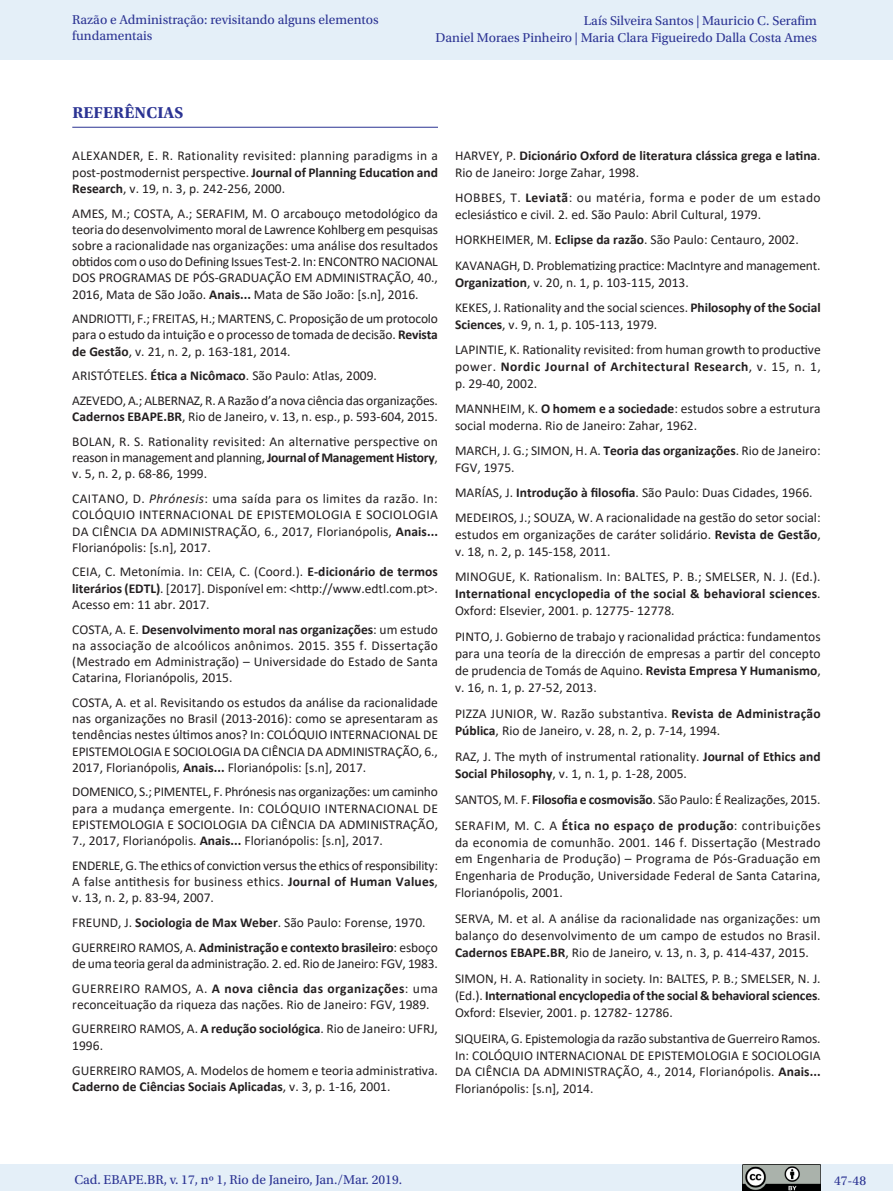
<style>
.page{position:relative;width:893px;height:1191px;background:#fff}
.page>*{position:absolute;margin:0;border:0;box-sizing:border-box;transform-origin:0 0}
._07_1_sub_1{font:700 16.5px "Utopia Std";letter-spacing:.01em;color:#2b3393}
.Referencias{font:13.5px/16.2px "Calibri";color:#231f20;text-align:justify}
._06_0_texto{font:13.5px/16.8px "Calibri";color:#231f20;text-align:justify}
.t1{font:13.5px/16.5px "Utopia Std";color:#2b3393}
.Referencias-2{font:13.5px/16.2px "Calibri";letter-spacing:-.02em;color:#231f20}
.Referencias-3{font:700 13.5px/16.8px "Calibri";color:#231f20}
.s1{font-weight:700}
.s2{font-style:italic}
.s3{font-weight:400}
</style>
<div class="page">
<div style="left:0;top:0;width:893px;height:60px;background:#e4eff8"></div>
<div style="left:0;top:1164px;width:893px;height:27px;background:#e4eff8"></div>
<img style="left:743px;top:1164px;width:78px;height:27px">
<hr style="left:72px;top:127px;width:366px;height:1px;background:#2b3393">
<p class="t1" style="left:72px;top:11px;width:308px">Razão e Administração: revisitando alguns elementos fundamentais</p>
<p class="t1" style="left:436px;top:13px;width:383px;text-align:right">Laís Silveira Santos | Mauricio C. Serafim<br>Daniel Moraes Pinheiro | Maria Clara Figueiredo Dalla Costa Ames</p>
<p class="_07_1_sub_1" style="left:72px;top:103px;width:113px">REFERÊNCIAS</p>
<p class="Referencias" style="left:72px;top:147px;width:367px">ALEXANDER, E. R. Rationality revisited: planning paradigms in a post-postmodernist perspective. <span class="s1">Journal of Planning Education and Research</span>, v. 19, n. 3, p. 242-256, 2000.</p>
<p class="Referencias" style="left:72px;top:205px;width:367px">AMES, M.; COSTA, A.; SERAFIM, M. O arcabouço metodológico da teoria do desenvolvimento moral de Lawrence Kohlberg em pesquisas sobre a racionalidade nas organizações: uma análise dos resultados obtidos com o uso do Defining Issues Test-2. In: ENCONTRO NACIONAL DOS PROGRAMAS DE PÓS-GRADUAÇÃO EM ADMINISTRAÇÃO, 40., 2016, Mata de São João. <span class="s1">Anais...</span> Mata de São João: [s.n], 2016.</p>
<p class="Referencias" style="left:72px;top:310px;width:367px">ANDRIOTTI, F.; FREITAS, H.; MARTENS, C. Proposição de um protocolo para o estudo da intuição e o processo de tomada de decisão. <span class="s1">Revista de Gestão</span>, v. 21, n. 2, p. 163-181, 2014.</p>
<p class="Referencias" style="left:72px;top:367px;width:306px">ARISTÓTELES. <span class="s1">Ética a Nicômaco</span>. São Paulo: Atlas, 2009.</p>
<p class="Referencias-2" style="left:72px;top:392px;width:367px">AZEVEDO, A.; ALBERNAZ, R. A Razão d’a nova ciência das organizações.<br><span class="s1">Cadernos EBAPE.BR</span>, Rio de Janeiro, v. 13, n. esp., p. 593-604, 2015.</p>
<p class="Referencias" style="left:72px;top:433px;width:367px">BOLAN, R. S. Rationality revisited: An alternative perspective on reason in management and planning, <span class="s1">Journal of Management History</span>, v. 5, n. 2, p. 68-86, 1999.</p>
<p class="Referencias" style="left:72px;top:490px;width:367px">CAITANO, D. <span class="s2">Phrónesis</span>: uma saída para os limites da razão. In:<br>COLÓQUIO INTERNACIONAL DE EPISTEMOLOGIA E SOCIOLOGIA DA CIÊNCIA DA ADMINISTRAÇÃO, 6., 2017, Florianópolis, <span class="s1">Anais...<br></span>Florianópolis: [s.n], 2017.</p>
<p class="Referencias" style="left:72px;top:563px;width:367px">CEIA, C. Metonímia. In: CEIA, C. (Coord.). <span class="s1">E-dicionário de termos literários (EDTL)</span>. [2017]. Disponível em: &lt;http://www.edtl.com.pt&gt;.<br>Acesso em: 11 abr. 2017.</p>
<p class="Referencias" style="left:72px;top:620px;width:367px">COSTA, A. E. <span class="s1">Desenvolvimento moral nas organizações</span>: um estudo na associação de alcoólicos anônimos. 2015. 355 f. Dissertação (Mestrado em Administração) – Universidade do Estado de Santa Catarina, Florianópolis, 2015.</p>
<p class="Referencias" style="left:72px;top:694px;width:367px">COSTA, A. et al. Revisitando os estudos da análise da racionalidade nas organizações no Brasil (2013-2016): como se apresentaram as tendências nestes últimos anos? In: COLÓQUIO INTERNACIONAL DE EPISTEMOLOGIA E SOCIOLOGIA DA CIÊNCIA DA ADMINISTRAÇÃO, 6., 2017, Florianópolis, <span class="s1">Anais...</span> Florianópolis: [s.n], 2017.</p>
<p class="Referencias" style="left:72px;top:783px;width:367px">DOMENICO, S.; PIMENTEL, F. Phrónesis nas organizações: um caminho para a mudança emergente. In: COLÓQUIO INTERNACIONAL DE EPISTEMOLOGIA E SOCIOLOGIA DA CIÊNCIA DA ADMINISTRAÇÃO, 7., 2017, Florianópolis. <span class="s1">Anais...</span> Florianópolis: [s.n], 2017.</p>
<p class="Referencias" style="left:72px;top:857px;width:367px">ENDERLE, G. The ethics of conviction versus the ethics of responsibility:<br>A false antithesis for business ethics. <span class="s1">Journal of Human Values</span>, v. 13, n. 2, p. 83-94, 2007.</p>
<p class="Referencias" style="left:72px;top:914px;width:355px">FREUND, J. <span class="s1">Sociologia de Max Weber</span>. São Paulo: Forense, 1970.</p>
<p class="Referencias" style="left:72px;top:938px;width:367px">GUERREIRO RAMOS, A. <span class="s1">Administração e contexto brasileiro</span>: esboço de uma teoria geral da administração. 2. ed. Rio de Janeiro: FGV, 1983.</p>
<p class="Referencias" style="left:72px;top:979px;width:367px">GUERREIRO RAMOS, A. <span class="s1">A nova ciência das organizações</span>: uma reconceituação da riqueza das nações. Rio de Janeiro: FGV, 1989.</p>
<p class="Referencias" style="left:72px;top:1020px;width:367px">GUERREIRO RAMOS, A. <span class="s1">A redução sociológica</span>. Rio de Janeiro: UFRJ,<br>1996.</p>
<p class="Referencias" style="left:72px;top:1061px;width:367px">GUERREIRO RAMOS, A. Modelos de homem e teoria administrativa.<br><span class="s1">Caderno de Ciências Sociais Aplicadas</span>, v. 3, p. 1-16, 2001.</p>
<p class="Referencias-3" style="left:455px;top:147px;width:367px"><span class="s3">HARVEY, P.</span> Dicionário Oxford de literatura clássica grega e latina<span class="s3">.<br>Rio de Janeiro: Jorge Zahar, 1998.</span></p>
<p class="Referencias" style="left:455px;top:189px;width:367px;line-height:16.8px">HOBBES, T. <span class="s1">Leviatã</span>: ou matéria, forma e poder de um estado eclesiástico e civil. 2. ed. São Paulo: Abril Cultural, 1979.</p>
<p class="Referencias" style="left:455px;top:231px;width:345px">HORKHEIMER, M. <span class="s1">Eclipse da razão</span>. São Paulo: Centauro, 2002.</p>
<p class="Referencias" style="left:455px;top:256px;width:367px;line-height:16.8px">KAVANAGH, D. Problematizing practice: MacIntyre and management.<br><span class="s1">Organization</span>, v. 20, n. 1, p. 103-115, 2013.</p>
<p class="Referencias" style="left:455px;top:299px;width:367px;line-height:16.8px">KEKES, J. Rationality and the social sciences. <span class="s1">Philosophy of the Social<br>Sciences</span>, v. 9, n. 1, p. 105-113, 1979.</p>
<p class="Referencias" style="left:455px;top:341px;width:367px;line-height:16.8px">LAPINTIE, K. Rationality revisited: from human growth to productive power. <span class="s1">Nordic Journal of Architectural Research</span>, v. 15, n. 1, p. 29-40, 2002.</p>
<p class="Referencias" style="left:455px;top:400px;width:367px;line-height:16.8px">MANNHEIM, K. <span class="s1">O homem e a sociedade</span>: estudos sobre a estrutura social moderna. Rio de Janeiro: Zahar, 1962.</p>
<p class="Referencias" style="left:455px;top:442px;width:367px;line-height:16.8px">MARCH, J. G.; SIMON, H. A. <span class="s1">Teoria das organizações</span>. Rio de Janeiro:<br>FGV, 1975.</p>
<p class="Referencias" style="left:455px;top:484px;width:359px">MARÍAS, J. <span class="s1">Introdução à filosofia</span>. São Paulo: Duas Cidades, 1966.</p>
<p class="Referencias" style="left:455px;top:509px;width:367px;line-height:16.8px">MEDEIROS, J.; SOUZA, W. A racionalidade na gestão do setor social: estudos em organizações de caráter solidário. <span class="s1">Revista de Gestão</span>, v. 18, n. 2, p. 145-158, 2011.</p>
<p class="Referencias" style="left:455px;top:568px;width:367px;line-height:16.8px">MINOGUE, K. Rationalism. In: BALTES, P. B.; SMELSER, N. J. (Ed.).<br><span class="s1">International encyclopedia of the social &amp; behavioral sciences</span>.<br>Oxford: Elsevier, 2001. p. 12775- 12778.</p>
<p class="Referencias" style="left:455px;top:628px;width:367px;line-height:16.8px">PINTO, J. Gobierno de trabajo y racionalidad práctica: fundamentos para una teoría de la dirección de empresas a partir del concepto de prudencia de Tomás de Aquino. <span class="s1">Revista Empresa Y Humanismo</span>, v. 16, n. 1, p. 27-52, 2013.</p>
<p class="Referencias" style="left:455px;top:704px;width:367px;line-height:16.8px">PIZZA JUNIOR, W. Razão substantiva. <span class="s1">Revista de Administração<br>Pública</span>, Rio de Janeiro, v. 28, n. 2, p. 7-14, 1994.</p>
<p class="Referencias" style="left:455px;top:747px;width:367px;line-height:16.8px">RAZ, J. The myth of instrumental rationality. <span class="s1">Journal of Ethics and<br>Social Philosophy</span>, v. 1, n. 1, p. 1-28, 2005.</p>
<p class="Referencias" style="left:455px;top:790px;width:367px">SANTOS, M. F. <span class="s1">Filosofia e cosmovisão</span>. São Paulo: É Realizações, 2015.</p>
<p class="Referencias" style="left:455px;top:816px;width:367px;line-height:16.8px">SERAFIM, M. C. A <span class="s1">Ética no espaço de produção</span>: contribuições da economia de comunhão. 2001. 146 f. Dissertação (Mestrado em Engenharia de Produção) – Programa de Pós-Graduação em Engenharia de Produção, Universidade Federal de Santa Catarina, Florianópolis, 2001.</p>
<p class="_06_0_texto" style="left:455px;top:910px;width:367px">SERVA, M. et al. A análise da racionalidade nas organizações: um balanço do desenvolvimento de um campo de estudos no Brasil.<br><span class="s1">Cadernos EBAPE.BR</span>, Rio de Janeiro, v. 13, n. 3, p. 414-437, 2015.</p>
<p class="_06_0_texto" style="left:455px;top:969px;width:367px">SIMON, H. A. Rationality in society. In: BALTES, P. B.; SMELSER, N. J. (Ed.). <span class="s1">International encyclopedia of the social &amp; behavioral sciences</span>.<br>Oxford: Elsevier, 2001. p. 12782- 12786.</p>
<p class="Referencias" style="left:455px;top:1029px;width:367px;line-height:16.8px">SIQUEIRA, G. Epistemologia da razão substantiva de Guerreiro Ramos.<br>In: COLÓQUIO INTERNACIONAL DE EPISTEMOLOGIA E SOCIOLOGIA DA CIÊNCIA DA ADMINISTRAÇÃO, 4., 2014, Florianópolis. <span class="s1">Anais...<br></span>Florianópolis: [s.n], 2014.</p>
<p class="t1" style="left:74px;top:1171px;width:329px">Cad. EBAPE.BR, v. 17, nº 1, Rio de Janeiro, Jan./Mar. 2019.</p>
<p class="t1" style="left:834px;top:1172px;width:33px">47-48</p>
</div>
